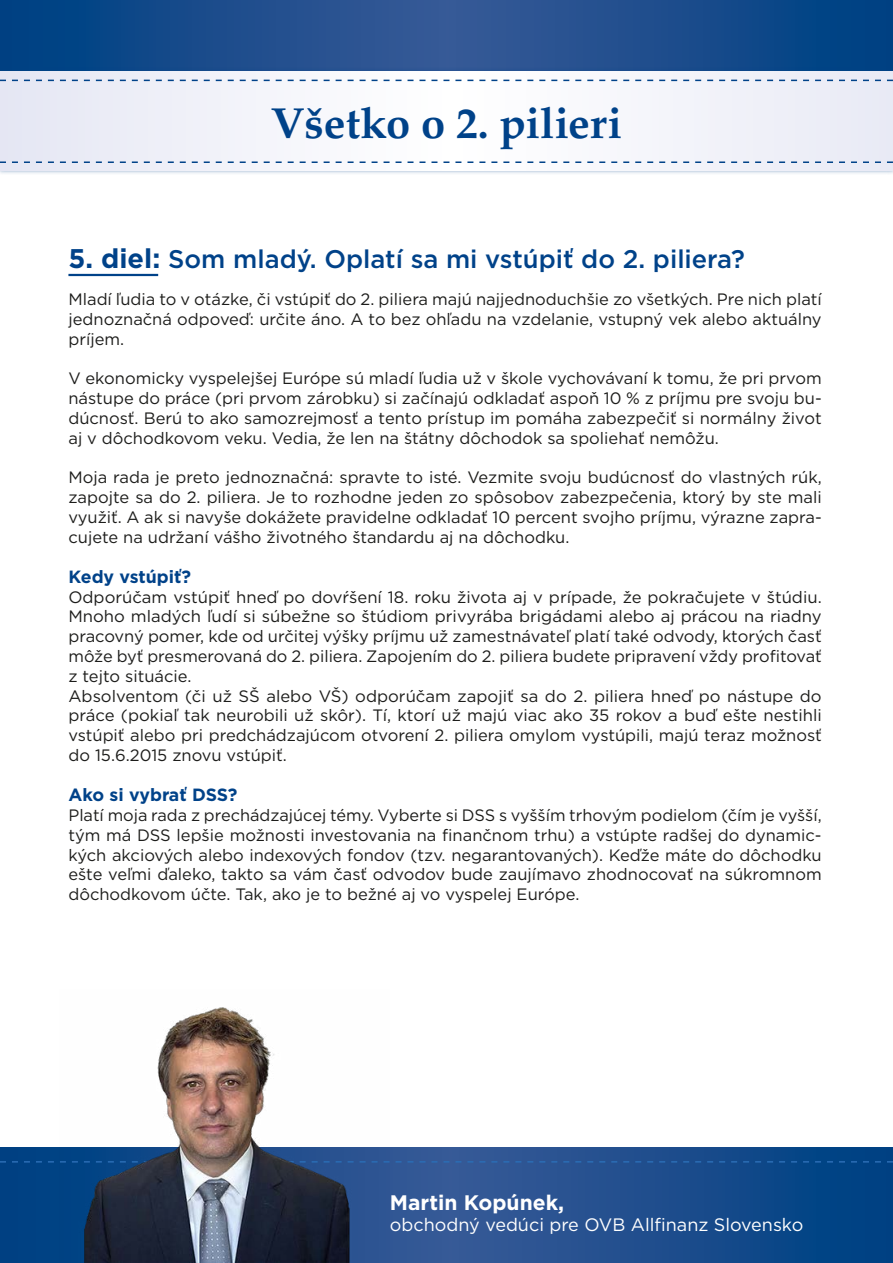
<style>
.page{position:relative;width:893px;height:1263px;background:#fff}
.page>*{position:absolute;margin:0;border:0;box-sizing:border-box;transform-origin:0 0}
.t1{font:700 43.5px "Palazzo";color:#004289}
.t2{font:500 25.5px "Gotham";color:#004289}
.t3{font:700 21px "Gotham";color:#fff}
.t4{font:18px "Gotham";color:#fff}
.t5{font:700 17.7px "Gotham";color:#004289}
.t6{font:16.5px/19.8px "Gotham";color:#1d1d1b;text-align:justify}
.s1{font-weight:700;font-size:27px}
</style>
<div class="page">
<svg style="left:0;top:0;width:893px;height:67px;background:#1a4c8c"></svg>
<div style="left:0;top:67px;width:893px;height:108px;background:#004289;opacity:.45"></div>
<div style="left:0;top:71px;width:893px;height:99px;background:#f3f3fa"></div>
<svg style="left:0;top:1147px;width:893px;height:116px;background:#1a4c8c"></svg>
<svg style="left:0;top:80px;width:893px;height:1px"></svg>
<svg style="left:0;top:161px;width:893px;height:2px"></svg>
<svg style="left:0;top:1161px;width:893px;height:1px"></svg>
<img style="left:60px;top:1007px;width:329px;height:256px">
<hr style="left:68px;top:274px;width:90px;height:2px;background:#004289">
<h1 class="t1" style="left:271px;top:97px;width:353px">Všetko o 2. pilieri</h1>
<h2 class="t2" style="left:68px;top:242px;width:678px"><span class="s1">5. diel:</span> Som mladý. Oplatí sa mi vstúpiť do 2. piliera?</h2>
<p class="t6" style="left:68px;top:289px;width:755px">Mladí ľudia to v otázke, či vstúpiť do 2. piliera majú najjednoduchšie zo všetkých. Pre nich platí jednoznačná odpoveď: určite áno. A to bez ohľadu na vzdelanie, vstupný vek alebo aktuálny príjem.</p>
<p class="t6" style="left:68px;top:368px;width:755px">V ekonomicky vyspelejšej Európe sú mladí ľudia už v škole vychovávaní k tomu, že pri prvom nástupe do práce (pri prvom zárobku) si začínajú odkladať aspoň 10 % z príjmu pre svoju bu&shy;dúcnosť. Berú to ako samozrejmosť a tento prístup im pomáha zabezpečiť si normálny život aj v dôchodkovom veku. Vedia, že len na štátny dôchodok sa spoliehať nemôžu.</p>
<p class="t6" style="left:68px;top:467px;width:755px">Moja rada je preto jednoznačná: spravte to isté. Vezmite svoju budúcnosť do vlastných rúk, zapojte sa do 2. piliera. Je to rozhodne jeden zo spôsobov zabezpečenia, ktorý by ste mali využiť. A ak si navyše dokážete pravidelne odkladať 10 percent svojho príjmu, výrazne zapra&shy;cujete na udržaní vášho životného štandardu aj na dôchodku.</p>
<p class="t5" style="left:68px;top:565px;width:124px">Kedy vstúpiť?</p>
<p class="t6" style="left:68px;top:586px;width:755px;text-align:left">Odporúčam vstúpiť hneď po dovŕšení 18. roku života aj v prípade, že pokračujete v štúdiu.<br>Mnoho mladých ľudí si súbežne so štúdiom privyrába brigádami alebo aj prácou na riadny pracovný pomer, kde od určitej výšky príjmu už zamestnávateľ platí také odvody, ktorých časť môže byť presmerovaná do 2. piliera. Zapojením do 2. piliera budete pripravení vždy profitovať z tejto situácie.<br>Absolventom (či už SŠ alebo VŠ) odporúčam zapojiť sa do 2. piliera hneď po nástupe do práce (pokiaľ tak neurobili už skôr). Tí, ktorí už majú viac ako 35 rokov a buď ešte nestihli vstúpiť alebo pri predchádzajúcom otvorení 2. piliera omylom vystúpili, majú teraz možnosť do 15.6.2015 znovu vstúpiť.</p>
<p class="t5" style="left:68px;top:783px;width:171px">Ako si vybrať DSS?</p>
<p class="t6" style="left:68px;top:805px;width:755px">Platí moja rada z prechádzajúcej témy. Vyberte si DSS s vyšším trhovým podielom (čím je vyšší, tým má DSS lepšie možnosti investovania na finančnom trhu) a vstúpte radšej do dynamic&shy;kých akciových alebo indexových fondov (tzv. negarantovaných). Keďže máte do dôchodku ešte veľmi ďaleko, takto sa vám časť odvodov bude zaujímavo zhodnocovať na súkromnom dôchodkovom účte. Tak, ako je to bežné aj vo vyspelej Európe.</p>
<p class="t3" style="left:390px;top:1188px;width:176px">Martin Kopúnek,</p>
<p class="t4" style="left:390px;top:1213px;width:415px">obchodný vedúci pre OVB Allfinanz Slovensko</p>
</div>
